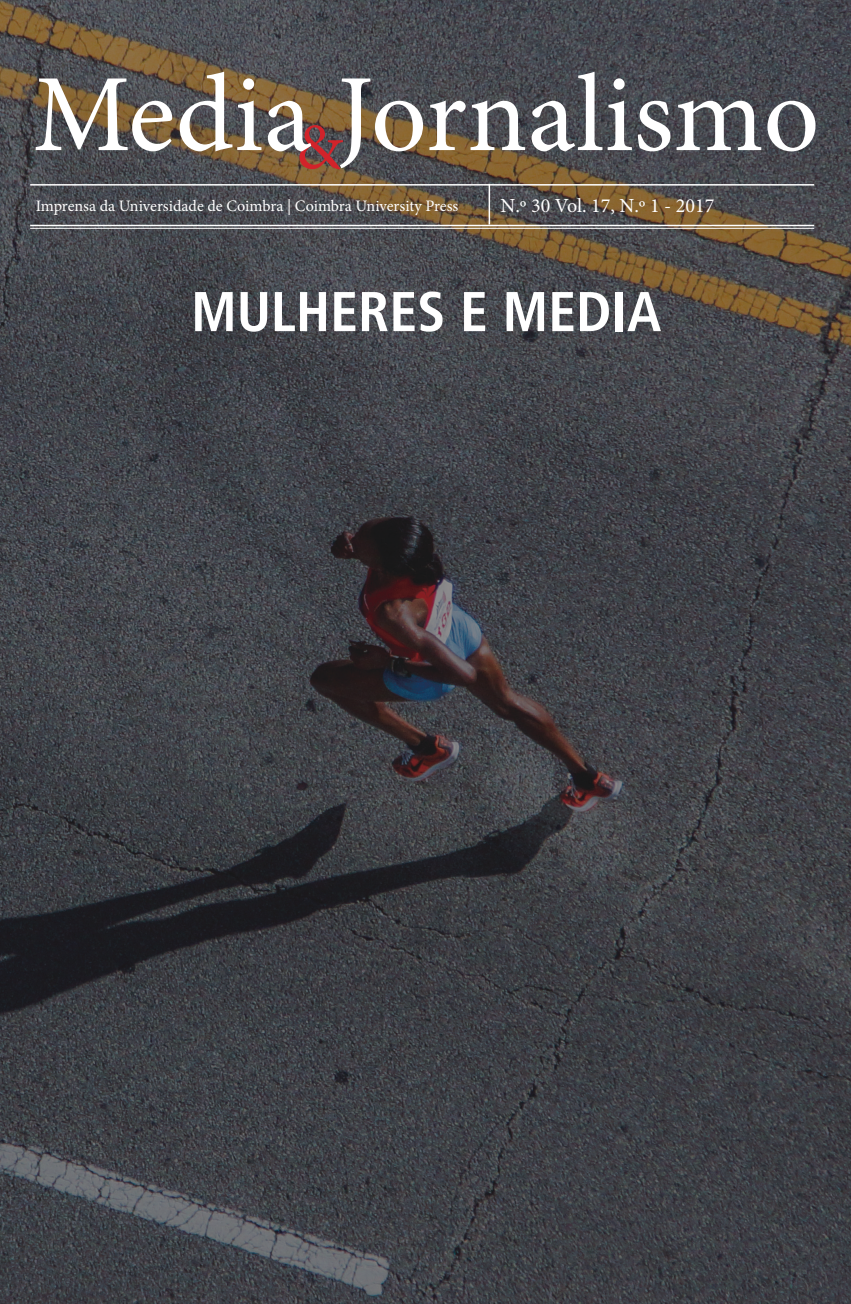
<style>
.page{position:relative;width:851px;height:1304px;background:#fff}
.page>*{position:absolute;margin:0;border:0;box-sizing:border-box;transform-origin:0 0}
.t1{font:700 condensed 56px "Frutiger LT";color:#fff}
.t2{font:20px "Minion Pro";color:#fff}
.t3{font:16px "Minion Pro";letter-spacing:-.005em;color:#fff}
</style>
<div class="page">
<img style="left:0;top:0;width:850px;height:1304px">
<svg style="left:299px;top:168px;width:44px;height:1px"></svg>
<svg style="left:36px;top:72px;width:779px;height:96px"></svg>
<hr style="left:30px;top:184px;width:784px;height:2px;background:#fff">
<hr style="left:30px;top:225px;width:784px;height:1px;background:#fff">
<hr style="left:30px;top:228px;width:784px;height:1px;background:#fff">
<hr style="left:488px;top:184px;width:2px;height:41px;background:#fff">
<p class="t3" style="left:36px;top:195px;width:424px">Imprensa da Universidade de Coimbra | Coimbra University Press</p>
<p class="t2" style="left:500px;top:193px;width:215px">N.º 30 Vol. 17, N.º 1 - 2017</p>
<p class="t1" style="left:191px;top:278px;width:471px">MULHERES E MEDIA</p>
</div>
